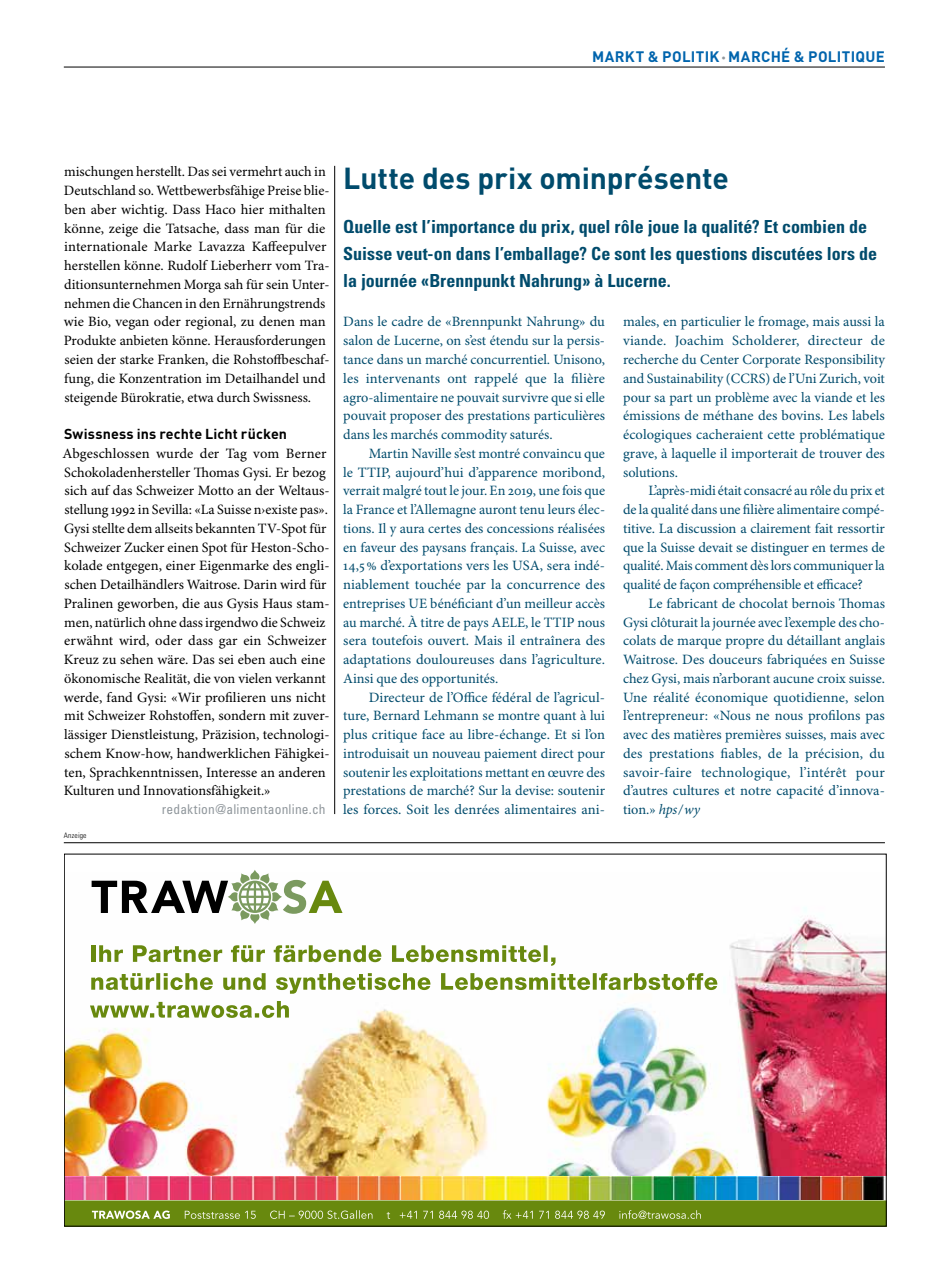
<style>
.page{position:relative;width:936px;height:1263px;background:#fff}
.page>*{position:absolute;margin:0;border:0;box-sizing:border-box;transform-origin:0 0}
.t1{font:700 30px "DIN Pro";letter-spacing:-.005em;color:#004b6c}
.t2{font:700 condensed 18px/27px "Univers LT Std";color:#004b6c}
.t3{font:700 15px "DIN Pro";letter-spacing:.02em;color:#0064ad}
.t4{font:14.25px/18.8px "Minion Pro";color:#004b6c;text-align:justify}
.t5{font:14.25px/18.8px "Minion Pro";color:#000}
.t6{font:700 14.25px "DIN Pro";letter-spacing:.01em;color:#000}
.t7{font:condensed 13.5px "Univers LT Std";letter-spacing:.015em;color:#90979c}
.t8{font:300 condensed 7.5px "Univers LT Std";letter-spacing:.025em;color:#000}
.s1{font-size:9px;color:#90979c}
.s2{font-style:italic}
</style>
<div class="page">
<hr style="left:64px;top:67px;width:820px;height:1px;background:#000">
<hr style="left:64px;top:842px;width:820px;height:1px;background:#000">
<img style="left:64px;top:854px;width:822px;height:372px">
<hr style="left:334px;top:166px;width:1px;height:648px;background:#000">
<p class="t3" style="left:592px;top:45px;width:294px">MARKT &amp; POLITIK <span class="s1">•</span> MARCHÉ &amp; POLITIQUE</p>
<p class="t5" style="left:64px;top:163px;width:267px">mischungen herstellt. Das sei vermehrt auch in Deutschland so. Wettbewerbsfähige Preise blie&shy;ben aber wichtig. Dass Haco hier mithalten könne, zeige die Tatsache, dass man für die internationale Marke Lavazza Kaffeepulver herstellen könne. Rudolf Lieberherr vom Tra&shy;ditionsunternehmen Morga sah für sein Unter&shy;nehmen die Chancen in den Ernährungstrends wie Bio, vegan oder regional, zu denen man Produkte anbieten könne. Herausforderungen seien der starke Franken, die Rohstoffbeschaf&shy;fung, die Konzentration im Detailhandel und steigende Bürokratie, etwa durch Swissness.</p>
<p class="t6" style="left:64px;top:422px;width:224px">Swissness ins rechte Licht rücken</p>
<p class="t5" style="left:63px;top:444px;width:268px">Abgeschlossen wurde der Tag vom Berner Schokoladenhersteller Thomas Gysi. Er bezog sich auf das Schweizer Motto an der Weltaus&shy;stellung 1992 in Sevilla: «La Suisse n›existe pas».<br>Gysi stellte dem allseits bekannten TV-Spot für Schweizer Zucker einen Spot für Heston-Scho&shy;kolade entgegen, einer Eigenmarke des engli&shy;schen Detailhändlers Waitrose. Darin wird für Pralinen geworben, die aus Gysis Haus stam&shy;men, natürlich ohne dass irgendwo die Schweiz erwähnt wird, oder dass gar ein Schweizer Kreuz zu sehen wäre. Das sei eben auch eine ökonomische Realität, die von vielen verkannt werde, fand Gysi: «Wir profilieren uns nicht mit Schweizer Rohstoffen, sondern mit zuver&shy;lässiger Dienstleistung, Präzision, technologi&shy;schem Know-h0w, handwerklichen Fähigkei&shy;ten, Sprachkenntnissen, Interesse an anderen Kulturen und Innovationsfähigkeit.»</p>
<p class="t7" style="left:162px;top:801px;width:165px">redaktion@alimentaonline.ch</p>
<p class="t8" style="left:64px;top:831px;width:24px">Anzeige</p>
<h1 class="t1" style="left:343px;top:153px;width:387px">Lutte des prix ominprésente</h1>
<p class="t2" style="left:343px;top:213px;width:535px">Quelle est l’importance du prix, quel rôle joue la qualité? Et combien de<br>Suisse veut-on dans l’emballage? Ce sont les questions discutées lors de la journée «Brennpunkt Nahrung» à Lucerne.</p>
<p class="t4" style="left:343px;top:313px;width:263px">Dans le cadre de «Brennpunkt Nahrung» du salon de Lucerne, on s’est étendu sur la persis&shy;tance dans un marché concurrentiel. Unisono, les intervenants ont rappelé que la filière agro-alimentaire ne pouvait survivre que si elle pouvait proposer des prestations particulières dans les marchés commodity saturés.</p>
<p class="t4" style="left:343px;top:444px;width:263px;text-indent:26px">Martin Naville s’est montré convaincu que le TTIP, aujourd’hui d’apparence moribond, verrait malgré tout le jour. En 2019, une fois que la France et l’Allemagne auront tenu leurs élec&shy;tions. Il y aura certes des concessions réalisées en faveur des paysans français. La Suisse, avec 14,5% d’exportations vers les USA, sera indé&shy;niablement touchée par la concurrence des entreprises UE bénéficiant d’un meilleur accès au marché. À titre de pays AELE, le TTIP nous sera toutefois ouvert. Mais il entraînera des adaptations douloureuses dans l’agriculture.<br>Ainsi que des opportunités.</p>
<p class="t4" style="left:343px;top:688px;width:263px;text-indent:26px">Directeur de l’Office fédéral de l’agricul&shy;ture, Bernard Lehmann se montre quant à lui plus critique face au libre-échange. Et si l’on introduisait un nouveau paiement direct pour soutenir les exploitations mettant en œuvre des prestations de marché? Sur la devise: soutenir les forces. Soit les denrées alimentaires ani-</p>
<p class="t4" style="left:623px;top:313px;width:263px">males, en particulier le fromage, mais aussi la viande. Joachim Scholderer, directeur de recherche du Center Corporate Responsibility and Sustainability (CCRS) de l’Uni Zurich, voit pour sa part un problème avec la viande et les émissions de méthane des bovins. Les labels écologiques cacheraient cette problématique grave, à laquelle il importerait de trouver des solutions.</p>
<p class="t4" style="left:623px;top:482px;width:263px;text-indent:26px">L’après-midi était consacré au rôle du prix et de la qualité dans une filière alimentaire compé&shy;titive. La discussion a clairement fait ressortir que la Suisse devait se distinguer en termes de qualité. Mais comment dès lors communiquer la qualité de façon compréhensible et efficace?</p>
<p class="t4" style="left:623px;top:594px;width:263px;text-indent:26px">Le fabricant de chocolat bernois Thomas Gysi clôturait la journée avec l’exemple des cho&shy;colats de marque propre du détaillant anglais Waitrose. Des douceurs fabriquées en Suisse chez Gysi, mais n’arborant aucune croix suisse.<br>Une réalité économique quotidienne, selon l’entrepreneur: «Nous ne nous profilons pas avec des matières premières suisses, mais avec des prestations fiables, de la précision, du savoir-faire technologique, l’intérêt pour d’autres cultures et notre capacité d’innova&shy;tion.» <span class="s2">hps/wy</span></p>
</div>
